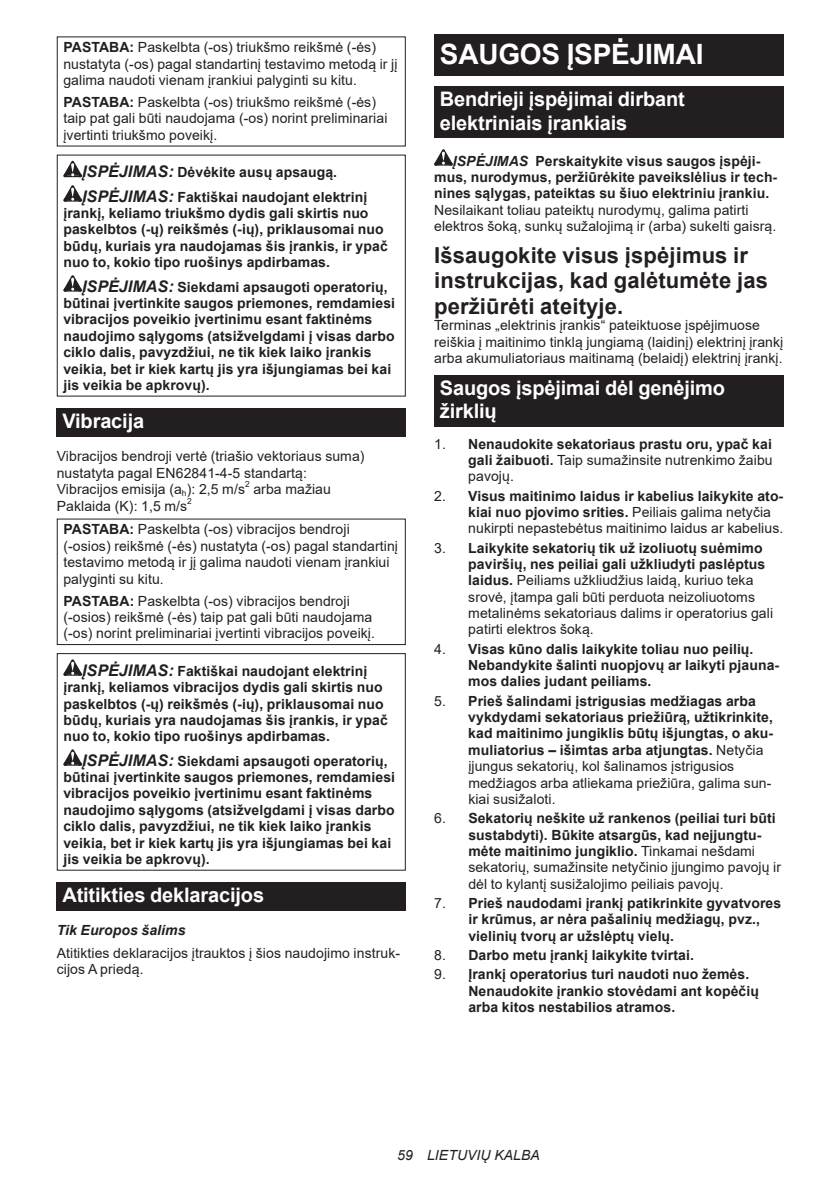
<style>
.page{position:relative;width:840px;height:1191px;background:#fff}
.page>*{position:absolute;margin:0;border:0;box-sizing:border-box;transform-origin:0 0}
.t1{font:700 28px "Arial";letter-spacing:-.01em;color:#fff}
.t2{font:700 22px/25.8px "Arial";letter-spacing:.005em;color:#231f20}
.t3{font:700 20px/23.4px "Arial";letter-spacing:-.01em;color:#fff}
.t4{font:700 14px/16.4px "Arial";letter-spacing:.005em;color:#231f20}
.t5{font:14px/16.4px "Arial";letter-spacing:.005em;color:#231f20}
.t6{font:italic 700 14px "Arial";letter-spacing:.005em;color:#231f20}
.t7{font:italic 14px "Arial";letter-spacing:.005em;color:#231f20}
.t8{font:8.4px "Arial";color:#231f20}
.s1{font-weight:700}
.s2{font-style:italic;font-size:16px}
.s3{font-style:italic}
.s4{font-weight:400}
</style>
<div class="page">
<svg style="left:63px;top:161px;width:19px;height:16px"></svg>
<svg style="left:63px;top:185px;width:19px;height:17px"></svg>
<svg style="left:63px;top:275px;width:19px;height:17px"></svg>
<div style="left:57px;top:408px;width:348px;height:28px;background:#231f20"></div>
<div style="left:57px;top:518px;width:348px;height:127px;border:1px solid #231f20"></div>
<svg style="left:63px;top:659px;width:19px;height:16px"></svg>
<svg style="left:63px;top:749px;width:19px;height:16px"></svg>
<div style="left:57px;top:653px;width:348px;height:217px;border:1px solid #231f20"></div>
<div style="left:57px;top:882px;width:348px;height:28px;background:#231f20"></div>
<div style="left:434px;top:34px;width:348px;height:41px;background:#231f20"></div>
<div style="left:434px;top:86px;width:348px;height:52px;background:#231f20"></div>
<svg style="left:434px;top:149px;width:18px;height:17px"></svg>
<div style="left:434px;top:374px;width:348px;height:52px;background:#231f20"></div>
<p class="t5" style="left:63px;top:39px;width:335px"><span class="s1">PASTABA:</span> Paskelbta (-os) triukšmo reikšmė (-ės) nustatyta (-os) pagal standartinį testavimo metodą ir jį galima naudoti vienam įrankiui palyginti su kitu.</p>
<p class="t5" style="left:63px;top:94px;width:325px"><span class="s1">PASTABA:</span> Paskelbta (-os) triukšmo reikšmė (-ės) taip pat gali būti naudojama (-os) norint preliminariai įvertinti triukšmo poveikį.</p>
<p class="t4" style="left:82px;top:160px;width:286px;line-height:24.4px"><span class="s2">ĮSPĖJIMAS:</span> Dėvėkite ausų apsaugą.<br><span class="s2">ĮSPĖJIMAS:</span> Faktiškai naudojant elektrinį</p>
<p class="t4" style="left:63px;top:205px;width:326px">įrankį, keliamo triukšmo dydis gali skirtis nuo paskelbtos (-ų) reikšmės (-ių), priklausomai nuo būdų, kuriais yra naudojamas šis įrankis, ir ypač nuo to, kokio tipo ruošinys apdirbamas.</p>
<p class="t4" style="left:63px;top:279px;width:333px;text-indent:19px"><span class="s2">ĮSPĖJIMAS:</span> Siekdami apsaugoti operatorių, būtinai įvertinkite saugos priemones, remdamiesi vibracijos poveikio įvertinimu esant faktinėms naudojimo sąlygoms (atsižvelgdami į visas darbo ciklo dalis, pavyzdžiui, ne tik kiek laiko įrankis veikia, bet ir kiek kartų jis yra išjungiamas bei kai jis veikia be apkrovų).</p>
<h3 class="t3" style="left:62px;top:409px;width:83px">Vibracija</h3>
<p class="t5" style="left:57px;top:448px;width:309px">Vibracijos bendroji vertė (triašio vektoriaus suma) nustatyta pagal EN62841-4-5 standartą:<br>Vibracijos emisija (a<sub>h</sub>): 2,5 m/s</p>
<p class="t8" style="left:245px;top:478px;width:6px">2</p>
<p class="t5" style="left:253px;top:481px;width:79px">arba mažiau</p>
<p class="t5" style="left:57px;top:497px;width:132px">Paklaida (K): 1,5 m/s</p>
<p class="t8" style="left:187px;top:495px;width:6px">2</p>
<p class="t5" style="left:63px;top:521px;width:336px"><span class="s1">PASTABA:</span> Paskelbta (-os) vibracijos bendroji (-osios) reikšmė (-ės) nustatyta (-os) pagal standartinį testavimo metodą ir jį galima naudoti vienam įrankiui palyginti su kitu.</p>
<p class="t5" style="left:63px;top:592px;width:313px"><span class="s1">PASTABA:</span> Paskelbta (-os) vibracijos bendroji (-osios) reikšmė (-ės) taip pat gali būti naudojama (-os) norint preliminariai įvertinti vibracijos poveikį.</p>
<p class="t4" style="left:63px;top:663px;width:326px;text-indent:19px"><span class="s2">ĮSPĖJIMAS:</span> Faktiškai naudojant elektrinį įrankį, keliamos vibracijos dydis gali skirtis nuo paskelbtos (-ų) reikšmės (-ių), priklausomai nuo būdų, kuriais yra naudojamas šis įrankis, ir ypač nuo to, kokio tipo ruošinys apdirbamas.</p>
<p class="t4" style="left:63px;top:752px;width:333px;text-indent:19px"><span class="s2">ĮSPĖJIMAS:</span> Siekdami apsaugoti operatorių, būtinai įvertinkite saugos priemones, remdamiesi vibracijos poveikio įvertinimu esant faktinėms naudojimo sąlygoms (atsižvelgdami į visas darbo ciklo dalis, pavyzdžiui, ne tik kiek laiko įrankis veikia, bet ir kiek kartų jis yra išjungiamas bei kai jis veikia be apkrovų).</p>
<h3 class="t3" style="left:62px;top:883px;width:203px">Atitikties deklaracijos</h3>
<p class="t6" style="left:57px;top:921px;width:130px">Tik Europos šalims</p>
<p class="t5" style="left:57px;top:944px;width:344px">Atitikties deklaracijos įtrauktos į šios naudojimo instruk&shy;cijos A priedą.</p>
<h1 class="t1" style="left:439px;top:34px;width:265px">SAUGOS ĮSPĖJIMAI</h1>
<h3 class="t3" style="left:439px;top:88px;width:246px">Bendrieji įspėjimai dirbant elektriniais įrankiais</h3>
<p class="t4" style="left:434px;top:153px;width:344px;text-align:center"><span class="s3">ĮSPĖJIMAS</span> Perskaitykite visus saugos įspėji&shy;mus, nurodymus, peržiūrėkite paveikslėlius ir tech&shy;nines sąlygas, pateiktas su šiuo elektriniu įrankiu.</p>
<p class="t5" style="left:434px;top:201px;width:343px">Nesilaikant toliau pateiktų nurodymų, galima patirti elektros šoką, sunkų sužalojimą ir (arba) sukelti gaisrą.</p>
<h2 class="t2" style="left:434px;top:242px;width:335px">Išsaugokite visus įspėjimus ir instrukcijas, kad galėtumėte jas peržiūrėti ateityje.</h2>
<p class="t5" style="left:434px;top:317px;width:350px">Terminas „elektrinis įrankis“ pateiktuose įspėjimuose reiškia į maitinimo tinklą jungiamą (laidinį) elektrinį įrankį arba akumuliatoriaus maitinamą (belaidį) elektrinį įrankį.</p>
<h3 class="t3" style="left:439px;top:376px;width:286px">Saugos įspėjimai dėl genėjimo žirklių</h3>
<p class="t4" style="left:468px;top:435px;width:306px;text-align:justify;text-indent:-34px"><span class="s4">1.</span> Nenaudokite sekatoriaus prastu oru, ypač kai gali žaibuoti. <span class="s4">Taip sumažinsite nutrenkimo žaibu pavojų.</span></p>
<p class="t5" style="left:468px;top:487px;width:316px;text-indent:-34px">2. <span class="s1">Visus maitinimo laidus ir kabelius laikykite ato&shy;kiai nuo pjovimo srities.</span> Peiliais galima netyčia nukirpti nepastebėtus maitinimo laidus ar kabelius.</p>
<p class="t5" style="left:468px;top:539px;width:306px;text-indent:-34px">3. <span class="s1">Laikykite sekatorių tik už izoliuotų suėmimo paviršių, nes peiliai gali užkliudyti paslėptus laidus.</span> Peiliams užkliudžius laidą, kuriuo teka srovė, įtampa gali būti perduota neizoliuotoms metalinėms sekatoriaus dalims ir operatorius gali patirti elektros šoką.</p>
<p class="t4" style="left:468px;top:640px;width:312px;text-indent:-34px"><span class="s4">4.</span> Visas kūno dalis laikykite toliau nuo peilių.<br>Nebandykite šalinti nuopjovų ar laikyti pjauna&shy;mos dalies judant peiliams.</p>
<p class="t4" style="left:468px;top:692px;width:306px;text-indent:-34px"><span class="s4">5.</span> Prieš šalindami įstrigusias medžiagas arba vykdydami sekatoriaus priežiūrą, užtikrinkite, kad maitinimo jungiklis būtų išjungtas, o aku&shy;muliatorius – išimtas arba atjungtas. <span class="s4">Netyčia įjungus sekatorių, kol šalinamos įstrigusios medžiagos arba atliekama priežiūra, galima sun&shy;kiai susižaloti.</span></p>
<p class="t4" style="left:468px;top:810px;width:314px;text-indent:-34px"><span class="s4">6.</span> Sekatorių neškite už rankenos (peiliai turi būti sustabdyti). Būkite atsargūs, kad neįjungtu&shy;mėte maitinimo jungiklio. <span class="s4">Tinkamai nešdami sekatorių, sumažinsite netyčinio įjungimo pavojų ir dėl to kylantį susižalojimo peiliais pavojų.</span></p>
<p class="t4" style="left:468px;top:895px;width:314px;text-indent:-34px"><span class="s4">7.</span> Prieš naudodami įrankį patikrinkite gyvatvores ir krūmus, ar nėra pašalinių medžiagų, pvz., vielinių tvorų ar užslėptų vielų.</p>
<p class="t4" style="left:434px;top:947px;width:261px"><span class="s4">8.</span> Darbo metu įrankį laikykite tvirtai.</p>
<p class="t4" style="left:468px;top:966px;width:292px;text-indent:-34px"><span class="s4">9.</span> Įrankį operatorius turi naudoti nuo žemės.<br>Nenaudokite įrankio stovėdami ant kopėčių arba kitos nestabilios atramos.</p>
<p class="t7" style="left:397px;top:1146px;width:144px">59 LIETUVIŲ KALBA</p>
</div>
